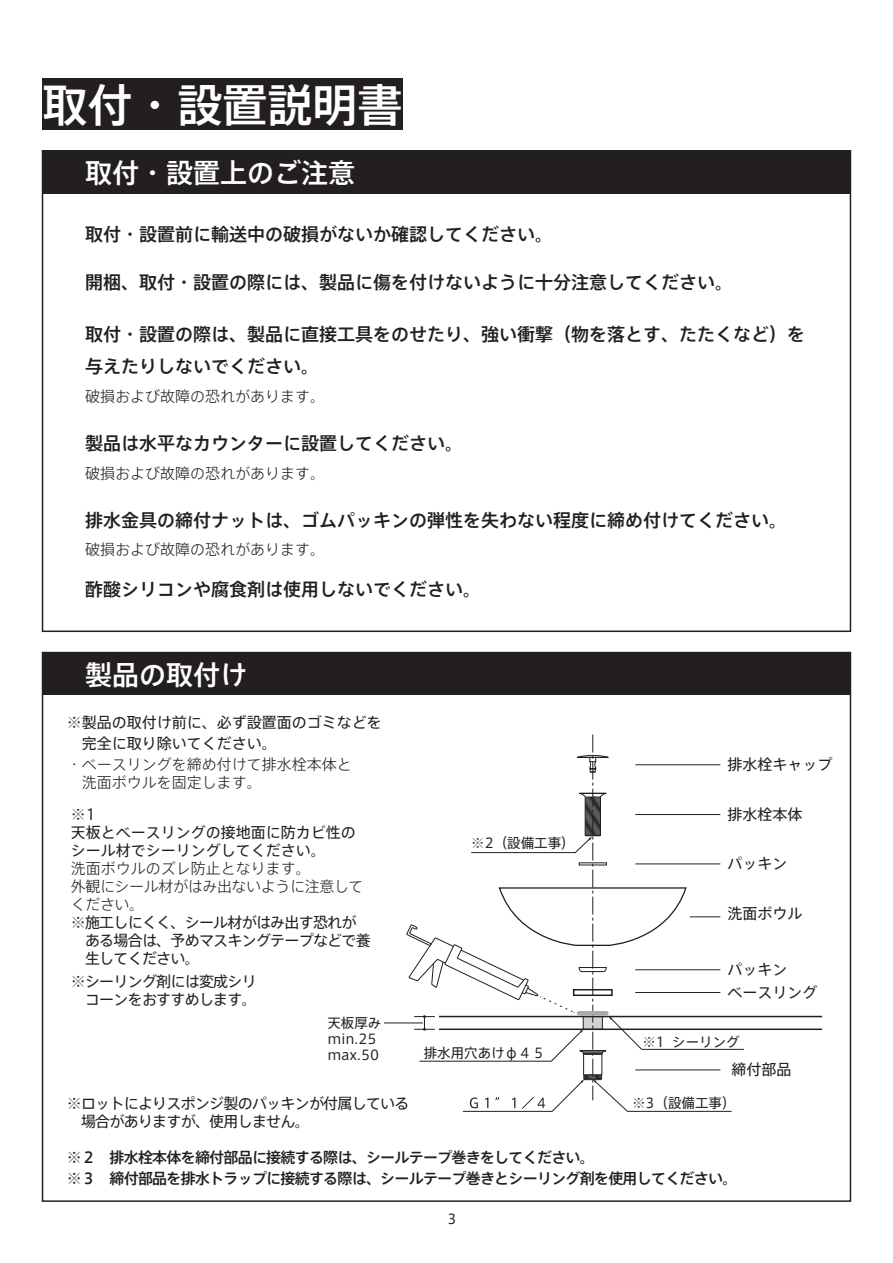
<style>
.page{position:relative;width:893px;height:1263px;background:#fff}
.page>*{position:absolute;margin:0;border:0;box-sizing:border-box;transform-origin:0 0}
.t1{font:500 45px "Axis Std";color:#fff}
.t2{font:500 27px "Axis Std";color:#fff}
.t3{font:500 18px/32.4px "Axis Std";color:#231f20}
.t4{font:15px/18px "Axis Std";letter-spacing:-.05em;color:#231f20}
.t5{font:500 15px "Axis Std";letter-spacing:-.05em;color:#231f20}
.t6{font:300 15px/18px "Axis Std";color:#231f20}
.t7{font:15px/18px "Axis Std";color:#231f20}
.t8{font:300 15px/18px "Axis Std";letter-spacing:-.025em;color:#231f20}
.t9{font:13.5px/16.2px "Axis Std";color:#231f20}
</style>
<div class="page">
<div style="left:43px;top:652px;width:807px;height:43px;background:#231f20"></div>
<div style="left:43px;top:151px;width:807px;height:42px;background:#231f20"></div>
<div style="left:43px;top:78px;width:360px;height:51px;background:#231f20"></div>
<hr style="left:439px;top:1016px;width:383px;height:1px;background:#231f20">
<hr style="left:439px;top:1028px;width:383px;height:2px;background:#231f20">
<svg style="left:406px;top:735px;width:338px;height:377px"></svg>
<hr style="left:384px;top:1023px;width:39px;height:1px;background:#231f20">
<h1 class="t1" style="left:43px;top:71px;width:361px">取付・設置説明書</h1>
<h2 class="t2" style="left:85px;top:152px;width:271px">取付・設置上のご注意</h2>
<p class="t3" style="left:85px;top:217px;width:470px">取付・設置前に輸送中の破損がないか確認してください。</p>
<p class="t3" style="left:85px;top:264px;width:650px">開梱、取付・設置の際には、製品に傷を付けないように十分注意してください。</p>
<p class="t3" style="left:85px;top:316px;width:722px">取付・設置の際は、製品に直接工具をのせたり、強い衝撃（物を落とす、たたくなど）を与えたりしないでください。</p>
<p class="t6" style="left:85px;top:386px;width:241px">破損および故障の恐れがあります。</p>
<p class="t3" style="left:85px;top:426px;width:380px">製品は水平なカウンターに設置してください。</p>
<p class="t6" style="left:85px;top:463px;width:241px">破損および故障の恐れがあります。</p>
<p class="t3" style="left:85px;top:503px;width:704px">排水金具の締付ナットは、ゴムパッキンの弾性を失わない程度に締め付けてください。</p>
<p class="t6" style="left:85px;top:540px;width:241px">破損および故障の恐れがあります。</p>
<p class="t3" style="left:85px;top:572px;width:398px">酢酸シリコンや腐食剤は使用しないでください。</p>
<h2 class="t2" style="left:85px;top:654px;width:163px">製品の取付け</h2>
<p class="t7" style="left:67px;top:711px;width:317px;line-height:21px">※製品の取付け前に、必ず設置面のゴミなどを　完全に取り除いてください。</p>
<p class="t6" style="left:67px;top:754px;width:287px">・ベースリングを締め付けて排水栓本体と　洗面ボウルを固定します。</p>
<p class="t7" style="left:71px;top:804px;width:287px">※1<br>天板とベースリングの接地面に防カビ性のシール材でシーリングしてください。</p>
<p class="t8" style="left:71px;top:858px;width:294px">洗面ボウルのズレ防止となります。<br>外観にシール材がはみ出ないように注意してください。</p>
<p class="t4" style="left:71px;top:912px;width:302px">※施工しにくく、シール材がはみ出す恐れが　ある場合は、予めマスキングテープなどで養　生してください。</p>
<p class="t4" style="left:71px;top:971px;width:187px">※シーリング剤には変成シリ　コーンをおすすめします。</p>
<p class="t9" style="left:327px;top:1014px;width:55px">天板厚みmin.25 max.50</p>
<p class="t4" style="left:67px;top:1093px;width:344px">※ロットによりスポンジ製のパッキンが付属している　場合がありますが、使用しません。</p>
<p class="t9" style="left:471px;top:834px;width:105px">※2（設備工事）</p>
<p class="t9" style="left:424px;top:1044px;width:123px">排水用穴あけφ４５</p>
<p class="t5" style="left:67px;top:1145px;width:530px">※２　排水栓本体を締付部品に接続する際は、シールテープ巻きをしてください。</p>
<p class="t7" style="left:727px;top:754px;width:106px">排水栓キャップ</p>
<p class="t4" style="left:727px;top:804px;width:76px">排水栓本体</p>
<p class="t4" style="left:727px;top:854px;width:61px">パッキン</p>
<p class="t4" style="left:727px;top:903px;width:76px">洗面ボウル</p>
<p class="t4" style="left:727px;top:959px;width:61px">パッキン</p>
<p class="t4" style="left:727px;top:982px;width:91px">ベースリング</p>
<p class="t9" style="left:642px;top:1033px;width:99px">※1 シーリング</p>
<p class="t4" style="left:732px;top:1060px;width:61px">締付部品</p>
<p class="t9" style="left:632px;top:1094px;width:105px">※3（設備工事）</p>
<p class="t5" style="left:67px;top:1167px;width:672px">※３　締付部品を排水トラップに接続する際は、シールテープ巻きとシーリング剤を使用してください。</p>
<p class="t9" style="left:448px;top:1210px;width:11px">3</p>
</div>
